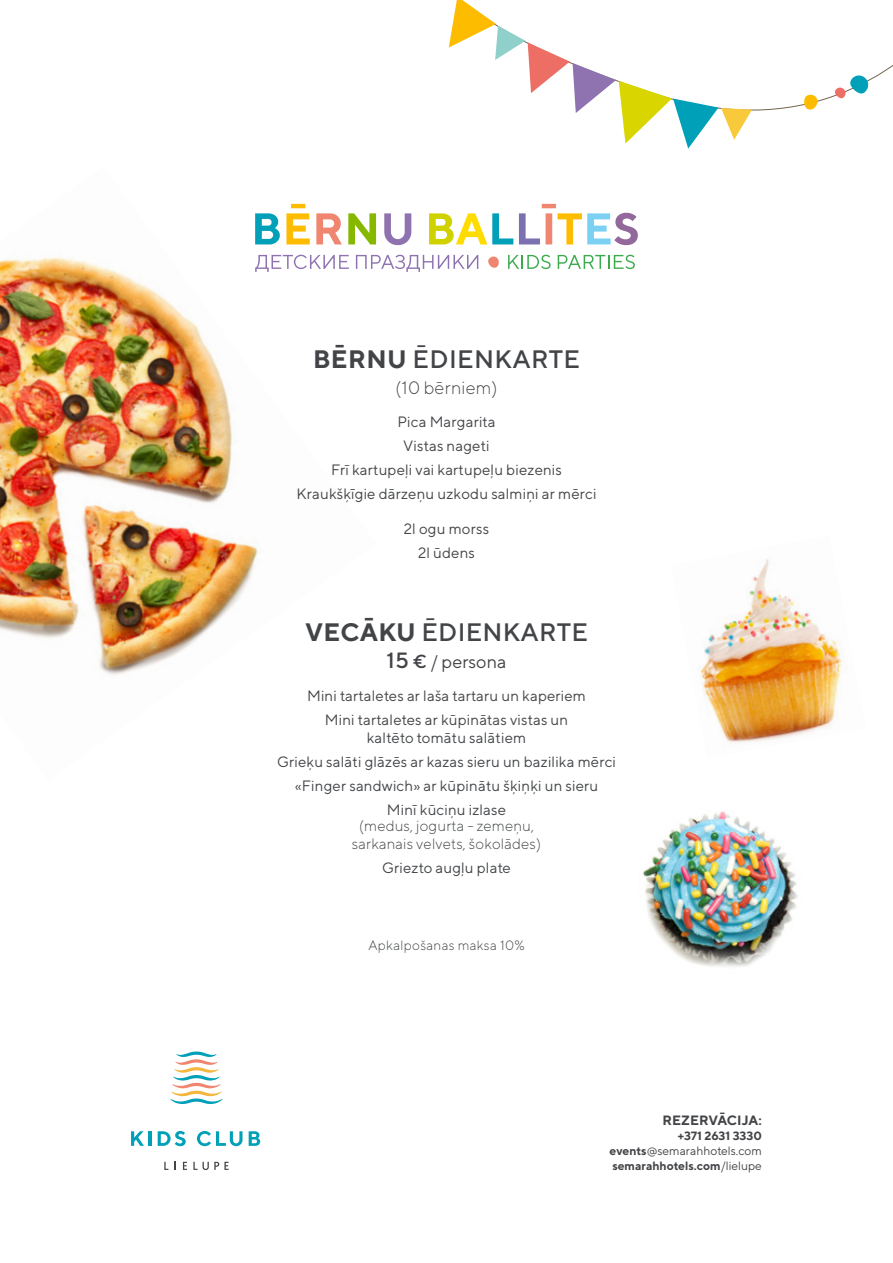
<style>
.page{position:relative;width:893px;height:1263px;background:#fff}
.page>*{position:absolute;margin:0;border:0;box-sizing:border-box;transform-origin:0 0}
.t1{font:500 25.2px "TT Norms";letter-spacing:.01em;color:#424447}
.t2{font:300 18px "TT Norms";letter-spacing:.01em;color:#424447}
.t3{font:18px "TT Norms";color:#424447}
.t4{font:15px/24px "TT Norms";letter-spacing:.01em;color:#424447;text-align:center}
.t5{font:300 15px/18px "TT Norms";letter-spacing:.01em;color:#424447;text-align:center}
.t6{font:300 13.5px "TT Norms";letter-spacing:.025em;color:#424447}
.t7{font:700 13.5px "TT Norms";letter-spacing:.01em;color:#424447}
.t8{font:700 12px/15px "TT Norms";color:#424447;text-align:justify}
.s1{font-weight:700}
.s2{font-weight:500;font-size:22.05px}
.s3{font-weight:500;font-size:18.9px}
.s4{font-weight:400}
</style>
<div class="page">
<img style="left:0;top:203px;width:376px;height:472px">
<svg style="left:449px;top:0;width:303px;height:149px"></svg>
<svg style="left:834px;top:75px;width:38px;height:24px"></svg>
<svg style="left:802px;top:94px;width:17px;height:16px"></svg>
<img style="left:643px;top:811px;width:155px;height:156px">
<img style="left:699px;top:559px;width:144px;height:184px">
<svg style="left:255px;top:213px;width:25px;height:31px"></svg>
<svg style="left:286px;top:204px;width:24px;height:40px"></svg>
<svg style="left:316px;top:213px;width:26px;height:31px"></svg>
<svg style="left:348px;top:213px;width:28px;height:31px"></svg>
<svg style="left:384px;top:213px;width:27px;height:32px"></svg>
<svg style="left:429px;top:213px;width:84px;height:31px"></svg>
<svg style="left:519px;top:204px;width:119px;height:41px"></svg>
<svg style="left:255px;top:255px;width:94px;height:17px"></svg>
<svg style="left:356px;top:255px;width:122px;height:17px"></svg>
<svg style="left:508px;top:255px;width:43px;height:14px"></svg>
<svg style="left:558px;top:255px;width:77px;height:14px"></svg>
<svg style="left:488px;top:256px;width:11px;height:12px"></svg>
<svg style="left:131px;top:1131px;width:13px;height:15px"></svg>
<hr style="left:148px;top:1131px;width:3px;height:15px;background:#00a0b8">
<svg style="left:158px;top:1131px;width:28px;height:15px"></svg>
<svg style="left:197px;top:1131px;width:45px;height:15px"></svg>
<svg style="left:249px;top:1131px;width:11px;height:15px"></svg>
<svg style="left:164px;top:1162px;width:4px;height:8px"></svg>
<svg style="left:183px;top:1162px;width:4px;height:8px"></svg>
<svg style="left:193px;top:1162px;width:36px;height:8px"></svg>
<svg style="left:170px;top:1051px;width:53px;height:53px"></svg>
<h1 class="t1" style="left:313px;top:344px;width:269px"><span class="s1">BĒRNU</span> ĒDIENKARTE</h1>
<p class="t2" style="left:395px;top:376px;width:104px">(10 bērniem)</p>
<p class="t4" style="left:297px;top:410px;width:301px">Pica Margarita<br>Vistas nageti<br>Frī kartupeļi vai kartupeļu biezenis<br>Kraukšķīgie dārzeņu uzkodu salmiņi ar mērci</p>
<p class="t4" style="left:404px;top:516px;width:87px">2l ogu morss<br>2l ūdens</p>
<h1 class="t1" style="left:305px;top:616px;width:284px"><span class="s1">VECĀKU</span> ĒDIENKARTE</h1>
<p class="t3" style="left:386px;top:650px;width:122px"><span class="s2">15</span> <span class="s3">€</span> / persona</p>
<p class="t4" style="left:307px;top:683px;width:280px">Mini tartaletes ar laša tartaru un kaperiem<br>Mini tartaletes ar kūpinātas vistas un</p>
<p class="t4" style="left:277px;top:725px;width:340px">kaltēto tomātu salātiem<br>Grieķu salāti glāzēs ar kazas sieru un bazilika mērci «Finger sandwich» ar kūpinātu šķiņķi un sieru<br>Minī kūciņu izlase</p>
<p class="t5" style="left:352px;top:817px;width:191px">(medus, jogurta - zemeņu, sarkanais velvets, šokolādes)</p>
<p class="t4" style="left:382px;top:856px;width:130px">Griezto augļu plate</p>
<p class="t6" style="left:368px;top:937px;width:158px">Apkalpošanas maksa 10%</p>
<p class="t7" style="left:662px;top:1111px;width:101px">REZERVĀCIJA:</p>
<p class="t8" style="left:609px;top:1127px;width:154px;text-indent:68px">+371 2631 3330 events<span class="s4">@semarahhotels.com </span>semarahhotels.com<span class="s4">/lielupe</span></p>
</div>
